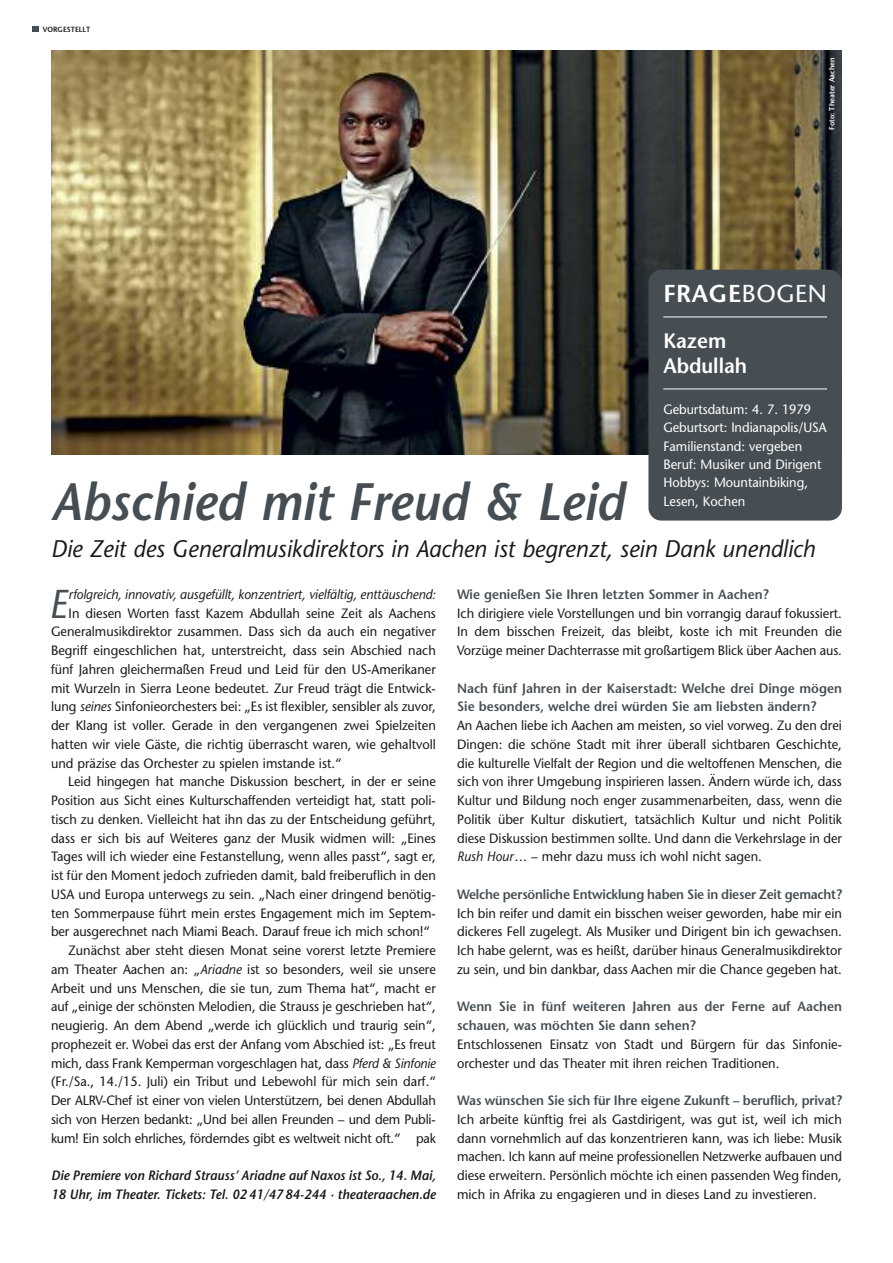
<style>
.page{position:relative;width:893px;height:1263px;background:#fff}
.page>*{position:absolute;margin:0;border:0;box-sizing:border-box;transform-origin:0 0}
.t1{font:italic 600 52.5px "Stone Sans";color:#464e53;scale:.95 1}
.t2{font:italic 40.2px "Stone Sans";color:#464e53;scale:.95 1}
.t3{font:600 24.45px "Stone Sans";letter-spacing:.025em;color:#fff}
.t4{font:italic 24px "Stone Sans";color:#191919;scale:.95 1}
.t5{font:600 21px/25.8px "Stone Sans";color:#fff;scale:.95 1}
.t6{font:13.5px/18.8px "Stone Sans";color:#191919;text-align:justify;scale:.95 1}
.t7{font:600 13.5px/18.8px "Stone Sans";color:#464e53;scale:.95 1}
.t8{font:13.5px/18.3px "Stone Sans";color:#fff;scale:.94 1}
.t9{font:italic 600 13.5px/18.8px "Stone Sans";color:#191919;scale:.95 1}
.t10{font:italic 13.5px "Stone Sans";letter-spacing:-.005em;color:#191919;scale:.95 1}
.t11{font:600 7.5px "Stone Sans";color:#fff;scale:.95 1}
.t12{font:600 7.5px "Stone Sans";color:#191919;scale:.95 1}
.s1{font-weight:400}
.s2{font-style:italic}
</style>
<div class="page">
<img style="left:51px;top:51px;width:791px;height:404px">
<svg style="left:32px;top:27px;width:6px;height:5px"></svg>
<div style="left:648px;top:270px;width:194px;height:251px;background:#464e53;border-radius:13px"></div>
<hr style="left:663px;top:389px;width:164px;height:1px;background:#fff">
<hr style="left:663px;top:317px;width:164px;height:1px;background:#fff">
<p class="t12" style="left:43px;top:26px;width:51px">VORGESTELLT</p>
<p class="t11" style="left:829px;top:130px;width:77px;rotate:-90deg">Foto: Theater Aachen</p>
<h3 class="t3" style="left:663px;top:284px;width:165px">FRAGE<span class="s1">BOGEN</span></h3>
<h3 class="t5" style="left:663px;top:330px;width:90px">Kazem<br>Abdullah</h3>
<p class="t8" style="left:663px;top:401px;width:175px">Geburtsdatum: 4. 7. 1979<br>Geburtsort: Indianapolis/USA<br>Familienstand: vergeben<br>Beruf: Musiker und Dirigent<br>Hobbys: Mountainbiking,<br>Lesen, Kochen</p>
<h1 class="t1" style="left:51px;top:482px;width:606px">Abschied mit Freud &amp; Leid</h1>
<h3 class="t4" style="left:51px;top:540px;width:806px">Die Zeit des Generalmusikdirektors in Aachen ist begrenzt, sein Dank unendlich</h3>
<h2 class="t2" style="left:49px;top:588px;width:20px">E</h2>
<p class="t10" style="left:69px;top:589px;width:388px">rfolgreich, innovativ, ausgefüllt, konzentriert, vielfältig, enttäuschend:</p>
<p class="t6" style="left:51px;top:605px;width:407px;text-indent:18px">In diesen Worten fasst Kazem Abdullah seine Zeit als Aachens Generalmusikdirektor zusammen. Dass sich da auch ein negativer Begriff eingeschlichen hat, unterstreicht, dass sein Abschied nach fünf Jahren gleichermaßen Freud und Leid für den US-Amerikaner mit Wurzeln in Sierra Leone bedeutet. Zur Freud trägt die Entwick&shy;lung <span class="s2">seines</span> Sinfonieorchesters bei: „Es ist flexibler, sensibler als zuvor, der Klang ist voller. Gerade in den vergangenen zwei Spielzeiten hatten wir viele Gäste, die richtig überrascht waren, wie gehaltvoll und präzise das Orchester zu spielen imstande ist.“</p>
<p class="t6" style="left:68px;top:774px;width:389px">Leid hingegen hat manche Diskussion beschert, in der er seine</p>
<p class="t6" style="left:51px;top:792px;width:407px">Position aus Sicht eines Kulturschaffenden verteidigt hat, statt poli-</p>
<p class="t6" style="left:51px;top:811px;width:407px">tisch zu denken. Vielleicht hat ihn das zu der Entscheidung geführt,</p>
<p class="t6" style="left:51px;top:830px;width:407px">dass er sich bis auf Weiteres ganz der Musik widmen will: „Eines</p>
<p class="t6" style="left:51px;top:849px;width:407px">Tages will ich wieder eine Festanstellung, wenn alles passt“, sagt er,</p>
<p class="t6" style="left:51px;top:867px;width:407px">ist für den Moment jedoch zufrieden damit, bald freiberuflich in den</p>
<p class="t6" style="left:51px;top:886px;width:407px">USA und Europa unterwegs zu sein. „Nach einer dringend benötig-</p>
<p class="t6" style="left:51px;top:905px;width:407px">ten Sommerpause führt mein erstes Engagement mich im Septem-</p>
<p class="t6" style="left:51px;top:924px;width:400px">ber ausgerechnet nach Miami Beach. Darauf freue ich mich schon!“</p>
<p class="t6" style="left:68px;top:942px;width:389px">Zunächst aber steht diesen Monat seine vorerst letzte Premiere</p>
<p class="t6" style="left:51px;top:961px;width:407px">am Theater Aachen an: „<span class="s2">Ariadne</span> ist so besonders, weil sie unsere</p>
<p class="t6" style="left:51px;top:980px;width:407px">Arbeit und uns Menschen, die sie tun, zum Thema hat“, macht er</p>
<p class="t6" style="left:51px;top:999px;width:407px">auf „einige der schönsten Melodien, die Strauss je geschrieben hat“,</p>
<p class="t6" style="left:51px;top:1017px;width:407px">neugierig. An dem Abend „werde ich glücklich und traurig sein“,</p>
<p class="t6" style="left:51px;top:1036px;width:407px">prophezeit er. Wobei das erst der Anfang vom Abschied ist: „Es freut</p>
<p class="t6" style="left:51px;top:1055px;width:407px">mich, dass Frank Kemperman vorgeschlagen hat, dass <span class="s2">Pferd &amp; Sinfonie</span></p>
<p class="t6" style="left:51px;top:1074px;width:407px">(Fr./Sa., 14./15. Juli) ein Tribut und Lebewohl für mich sein darf.“</p>
<p class="t6" style="left:51px;top:1092px;width:407px">Der ALRV-Chef ist einer von vielen Unterstützern, bei denen Abdullah</p>
<p class="t6" style="left:51px;top:1111px;width:406px">sich von Herzen bedankt: „Und bei allen Freunden – und dem Publi-</p>
<p class="t6" style="left:51px;top:1130px;width:407px">kum! Ein solch ehrliches, förderndes gibt es weltweit nicht oft.“ pak</p>
<p class="t9" style="left:51px;top:1167px;width:407px">Die Premiere von Richard Strauss’ Ariadne auf Naxos ist So., 14. Mai,<br>18 Uhr, im Theater. Tickets: Tel. 02 41/47 84-244 · theateraachen.de</p>
<p class="t7" style="left:457px;top:586px;width:329px">Wie genießen Sie Ihren letzten Sommer in Aachen?</p>
<p class="t6" style="left:457px;top:605px;width:407px">Ich dirigiere viele Vorstellungen und bin vorrangig darauf fokussiert.<br>In dem bisschen Freizeit, das bleibt, koste ich mit Freunden die Vorzüge meiner Dachterrasse mit großartigem Blick über Aachen aus.</p>
<p class="t7" style="left:457px;top:680px;width:407px">Nach fünf Jahren in der Kaiserstadt: Welche drei Dinge mögen<br>Sie besonders, welche drei würden Sie am liebsten ändern?</p>
<p class="t6" style="left:457px;top:717px;width:407px">An Aachen liebe ich Aachen am meisten, so viel vorweg. Zu den drei Dingen: die schöne Stadt mit ihrer überall sichtbaren Geschichte, die kulturelle Vielfalt der Region und die weltoffenen Menschen, die sich von ihrer Umgebung inspirieren lassen. Ändern würde ich, dass Kultur und Bildung noch enger zusammenarbeiten, dass, wenn die Politik über Kultur diskutiert, tatsächlich Kultur und nicht Politik diese Diskussion bestimmen sollte. Und dann die Verkehrslage in der <span class="s2">Rush Hour</span>… – mehr dazu muss ich wohl nicht sagen.</p>
<p class="t7" style="left:457px;top:886px;width:407px">Welche persönliche Entwicklung haben Sie in dieser Zeit gemacht?</p>
<p class="t6" style="left:457px;top:905px;width:407px">Ich bin reifer und damit ein bisschen weiser geworden, habe mir ein dickeres Fell zugelegt. Als Musiker und Dirigent bin ich gewachsen.<br>Ich habe gelernt, was es heißt, darüber hinaus Generalmusikdirektor zu sein, und bin dankbar, dass Aachen mir die Chance gegeben hat.</p>
<p class="t7" style="left:457px;top:999px;width:407px">Wenn Sie in fünf weiteren Jahren aus der Ferne auf Aachen schauen, was möchten Sie dann sehen?</p>
<p class="t6" style="left:457px;top:1036px;width:407px">Entschlossenen Einsatz von Stadt und Bürgern für das Sinfonie&shy;orchester und das Theater mit ihren reichen Traditionen.</p>
<p class="t7" style="left:457px;top:1092px;width:407px">Was wünschen Sie sich für Ihre eigene Zukunft – beruflich, privat?</p>
<p class="t6" style="left:457px;top:1111px;width:407px">Ich arbeite künftig frei als Gastdirigent, was gut ist, weil ich mich dann vornehmlich auf das konzentrieren kann, was ich liebe: Musik machen. Ich kann auf meine professionellen Netzwerke aufbauen und diese erweitern. Persönlich möchte ich einen passenden Weg finden, mich in Afrika zu engagieren und in dieses Land zu investieren.</p>
</div>
